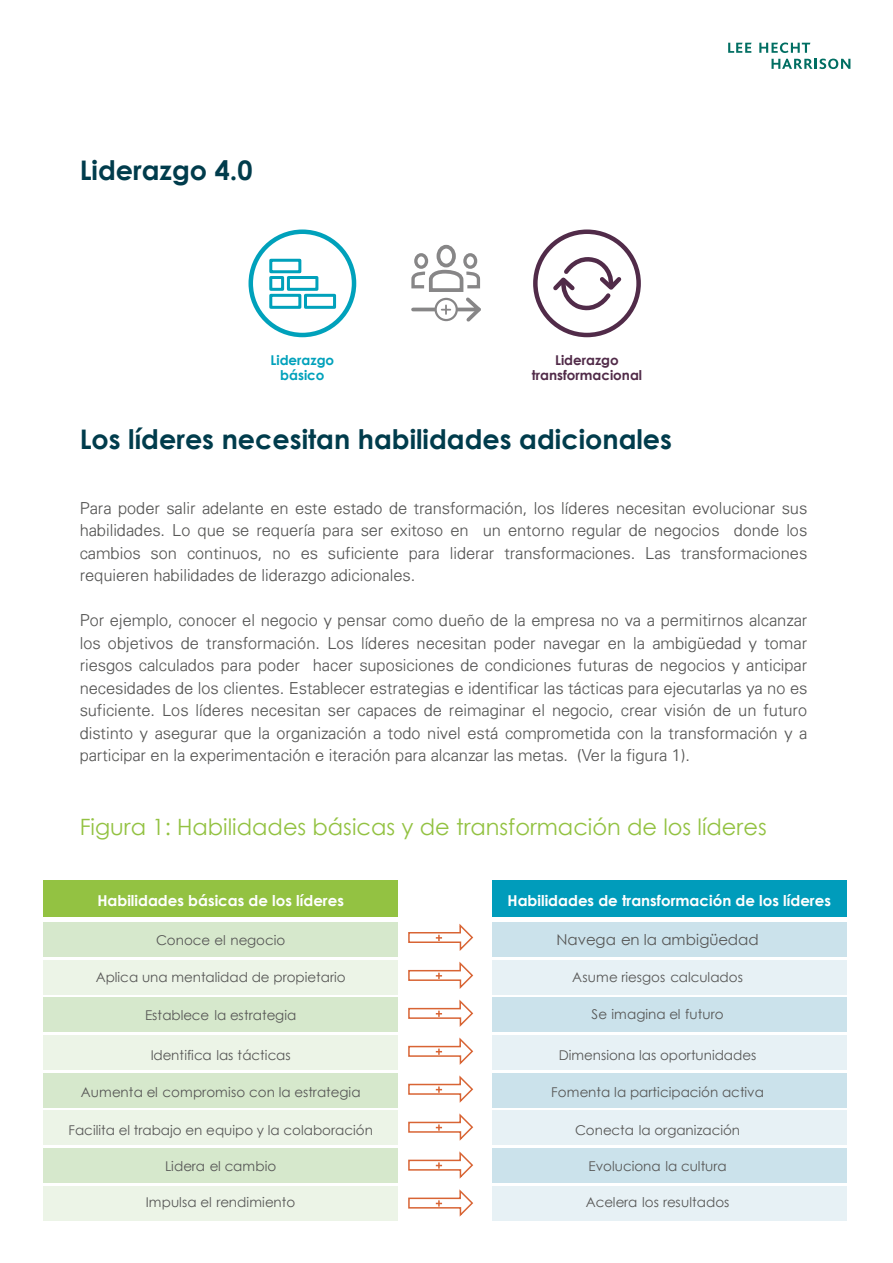
<style>
.page{position:relative;width:893px;height:1263px;background:#fff}
.page>*{position:absolute;margin:0;border:0;box-sizing:border-box;transform-origin:0 0}
.t1{font:700 27px "Century Gothic";color:#003c4c}
.t2{font:22.5px "Century Gothic";color:#93c242}
.t3{font:300 16.5px/22.5px "Univers";color:#575756;text-align:justify}
.t4{font:700 15px "Century Gothic";color:#fff}
.t5{font:15px "Century Gothic";color:#575756}
.t6{font:13.5px "Century Gothic";color:#575756}
.t7{font:700 13.5px/15px "Century Gothic";color:#512b49;text-align:center}
.t8{font:700 13.5px/15px "Century Gothic";color:#00a1bb;text-align:center}
</style>
<div class="page">
<div style="left:43px;top:880px;width:355px;height:37px;background:#93c242"></div>
<div style="left:43px;top:922px;width:355px;height:35px;background:#d6e8cc"></div>
<div style="left:43px;top:960px;width:355px;height:34px;background:#ecf4e7"></div>
<div style="left:43px;top:997px;width:355px;height:35px;background:#d6e8cc"></div>
<div style="left:43px;top:1035px;width:355px;height:35px;background:#ecf4e7"></div>
<div style="left:43px;top:1073px;width:355px;height:34px;background:#d6e8cc"></div>
<div style="left:43px;top:1110px;width:355px;height:35px;background:#ecf4e7"></div>
<div style="left:43px;top:1148px;width:355px;height:35px;background:#d6e8cc"></div>
<div style="left:43px;top:1186px;width:355px;height:34px;background:#ecf4e7"></div>
<div style="left:492px;top:880px;width:354px;height:37px;background:#009cbb"></div>
<div style="left:492px;top:922px;width:354px;height:35px;background:#cbe2eb"></div>
<div style="left:492px;top:960px;width:354px;height:34px;background:#e7f1f5"></div>
<div style="left:492px;top:997px;width:354px;height:35px;background:#cbe2eb"></div>
<div style="left:492px;top:1035px;width:354px;height:35px;background:#e7f1f5"></div>
<div style="left:492px;top:1073px;width:354px;height:34px;background:#cbe2eb"></div>
<div style="left:492px;top:1110px;width:354px;height:35px;background:#e7f1f5"></div>
<div style="left:492px;top:1148px;width:354px;height:35px;background:#cbe2eb"></div>
<div style="left:492px;top:1186px;width:354px;height:34px;background:#e7f1f5"></div>
<svg style="left:408px;top:924px;width:66px;height:27px"></svg>
<svg style="left:408px;top:961px;width:66px;height:28px"></svg>
<svg style="left:408px;top:999px;width:66px;height:28px"></svg>
<svg style="left:408px;top:1037px;width:66px;height:28px"></svg>
<svg style="left:408px;top:1075px;width:66px;height:28px"></svg>
<svg style="left:408px;top:1113px;width:66px;height:28px"></svg>
<svg style="left:408px;top:1151px;width:66px;height:28px"></svg>
<svg style="left:408px;top:1189px;width:66px;height:28px"></svg>
<svg style="left:728px;top:43px;width:24px;height:10px"></svg>
<svg style="left:759px;top:43px;width:51px;height:10px"></svg>
<svg style="left:771px;top:59px;width:79px;height:10px"></svg>
<div style="left:533px;top:229px;width:108px;height:108px;border:4px solid #512b49;border-radius:50%"></div>
<svg style="left:553px;top:257px;width:69px;height:54px"></svg>
<div style="left:249px;top:229px;width:107px;height:108px;border:4px solid #00a1bb;border-radius:50%"></div>
<div style="left:269px;top:259px;width:32px;height:14px;border:3px solid #00a1bb"></div>
<div style="left:269px;top:276px;width:15px;height:15px;border:3px solid #00a1bb"></div>
<div style="left:287px;top:276px;width:31px;height:15px;border:3px solid #00a1bb"></div>
<div style="left:269px;top:294px;width:32px;height:15px;border:3px solid #00a1bb"></div>
<div style="left:304px;top:294px;width:32px;height:15px;border:3px solid #00a1bb"></div>
<div style="left:437px;top:245px;width:19px;height:22px;border:4px solid #878687;border-radius:50%"></div>
<div style="left:463px;top:253px;width:14px;height:16px;border:3px solid #878687;border-radius:50%"></div>
<div style="left:414px;top:253px;width:14px;height:16px;border:3px solid #878687;border-radius:50%"></div>
<svg style="left:411px;top:270px;width:70px;height:52px"></svg>
<h1 class="t1" style="left:80px;top:150px;width:174px">Liderazgo 4.0</h1>
<p class="t8" style="left:271px;top:352px;width:65px">Liderazgo básico</p>
<p class="t7" style="left:532px;top:352px;width:112px">Liderazgo transformacional</p>
<h1 class="t1" style="left:80px;top:419px;width:594px">Los líderes necesitan habilidades adicionales</h1>
<p class="t3" style="left:80px;top:496px;width:729px">Para poder salir adelante en este estado de transformación, los líderes necesitan evolucionar sus habilidades. Lo que se requería para ser exitoso en un entorno regular de negocios donde los cambios son continuos, no es suficiente para liderar transformaciones. Las transformaciones requieren habilidades de liderazgo adicionales.</p>
<p class="t3" style="left:80px;top:609px;width:729px">Por ejemplo, conocer el negocio y pensar como dueño de la empresa no va a permitirnos alcanzar los objetivos de transformación. Los líderes necesitan poder navegar en la ambigüedad y tomar riesgos calculados para poder hacer suposiciones de condiciones futuras de negocios y anticipar necesidades de los clientes. Establecer estrategias e identificar las tácticas para ejecutarlas ya no es suficiente. Los líderes necesitan ser capaces de reimaginar el negocio, crear visión de un futuro distinto y asegurar que la organización a todo nivel está comprometida con la transformación y a participar en la experimentación e iteración para alcanzar las metas. (Ver la figura 1).</p>
<h2 class="t2" style="left:80px;top:811px;width:688px">Figura 1: Habilidades básicas y de transformación de los líderes</h2>
<p class="t4" style="left:97px;top:889px;width:248px">Habilidades básicas de los líderes</p>
<p class="t6" style="left:156px;top:931px;width:131px">Conoce el negocio</p>
<p class="t6" style="left:96px;top:968px;width:251px">Aplica una mentalidad de propietario</p>
<p class="t6" style="left:145px;top:1006px;width:153px">Establece la estrategia</p>
<p class="t6" style="left:151px;top:1045px;width:141px">Identifica las tácticas</p>
<p class="t6" style="left:81px;top:1083px;width:281px">Aumenta el compromiso con la estrategia</p>
<p class="t6" style="left:69px;top:1120px;width:306px">Facilita el trabajo en equipo y la colaboración</p>
<p class="t6" style="left:165px;top:1156px;width:113px">Lidera el cambio</p>
<p class="t6" style="left:146px;top:1192px;width:151px">Impulsa el rendimiento</p>
<p class="t4" style="left:507px;top:889px;width:325px">Habilidades de transformación de los líderes</p>
<p class="t5" style="left:556px;top:929px;width:204px">Navega en la ambigüedad</p>
<p class="t6" style="left:572px;top:968px;width:172px">Asume riesgos calculados</p>
<p class="t6" style="left:591px;top:1004px;width:134px">Se imagina el futuro</p>
<p class="t6" style="left:559px;top:1045px;width:199px">Dimensiona las oportunidades</p>
<p class="t6" style="left:551px;top:1083px;width:214px">Fomenta la participación activa</p>
<p class="t6" style="left:575px;top:1120px;width:167px">Conecta la organización</p>
<p class="t6" style="left:588px;top:1156px;width:140px">Evoluciona la cultura</p>
<p class="t6" style="left:586px;top:1192px;width:145px">Acelera los resultados</p>
</div>
